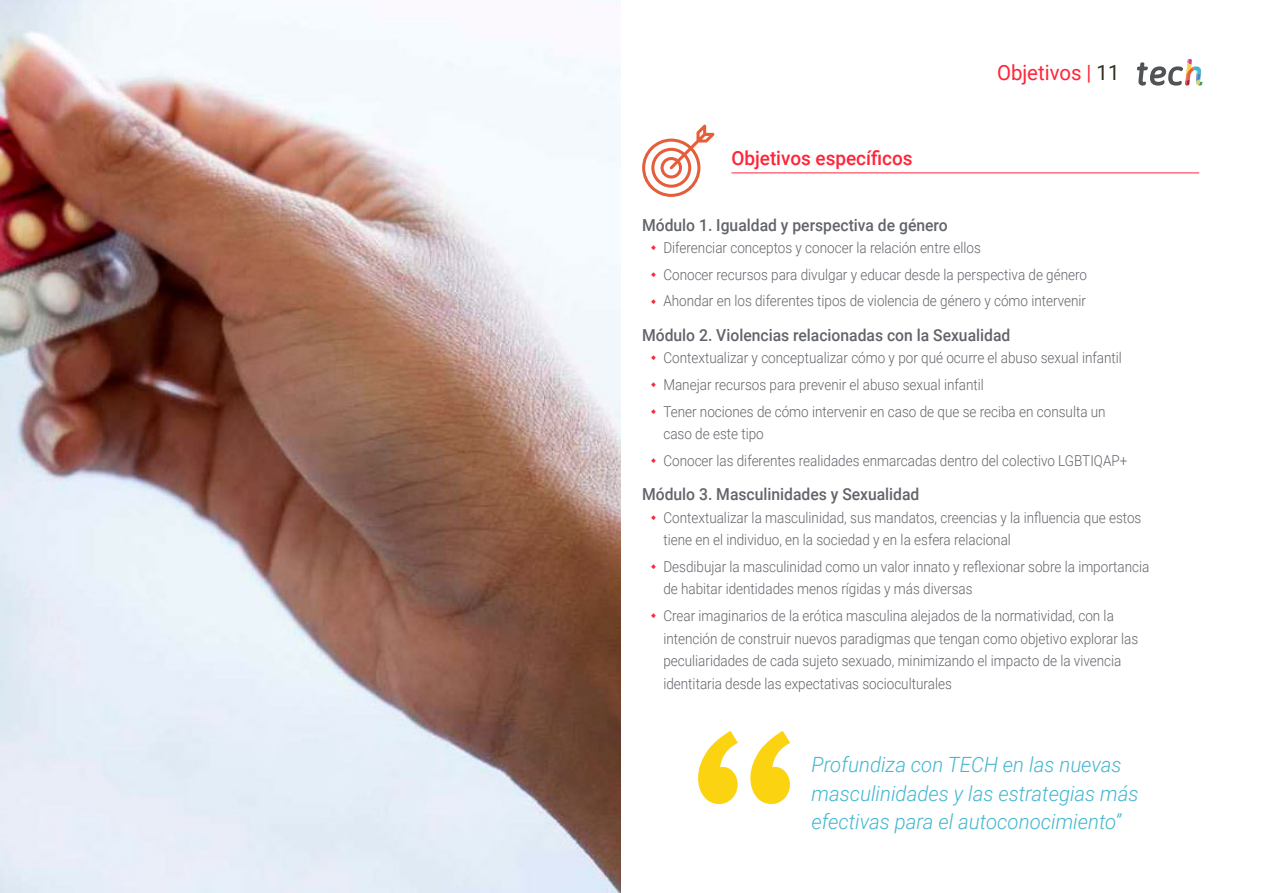
<style>
.page{position:relative;width:1263px;height:893px;background:#fff}
.page>*{position:absolute;margin:0;border:0;box-sizing:border-box;transform-origin:0 0}
.t1{font:italic 300 21px/28.5px "Roboto";color:#43b7cf}
.t2{font:21px "Roboto";color:#ff2438}
.t3{font:500 19.5px "Roboto";color:#ff2438}
.t4{font:500 16.5px "Roboto";color:#61646a;scale:.95 1}
.t5{font:300 15px/26.7px "Roboto";color:#61646a;scale:.9 1}
.s1{color:#312e20}
</style>
<div class="page">
<hr style="left:731px;top:173px;width:468px;height:1px;background:#ff2438">
<svg style="left:642px;top:125px;width:72px;height:72px"></svg>
<svg style="left:1137px;top:59px;width:65px;height:27px"></svg>
<svg style="left:698px;top:731px;width:92px;height:73px"></svg>
<img style="left:0;top:0;width:621px;height:893px">
<h2 class="t3" style="left:731px;top:144px;width:183px">Objetivos específicos</h2>
<h1 class="t2" style="left:997px;top:57px;width:124px">Objetivos | <span class="s1">11</span></h1>
<p class="t4" style="left:642px;top:213px;width:323px">Módulo 1. Igualdad y perspectiva de género</p>
<p class="t5" style="left:663px;top:234px;width:472px">Diferenciar conceptos y conocer la relación entre ellos<br>Conocer recursos para divulgar y educar desde la perspectiva de género<br>Ahondar en los diferentes tipos de violencia de género y cómo intervenir</p>
<p class="t4" style="left:642px;top:323px;width:389px">Módulo 2. Violencias relacionadas con la Sexualidad</p>
<p class="t5" style="left:663px;top:344px;width:511px">Contextualizar y conceptualizar cómo y por qué ocurre el abuso sexual infantil<br>Manejar recursos para prevenir el abuso sexual infantil<br>Tener nociones de cómo intervenir en caso de que se reciba en consulta un</p>
<p class="t5" style="left:663px;top:420px;width:517px">caso de este tipo<br>Conocer las diferentes realidades enmarcadas dentro del colectivo LGBTIQAP+</p>
<p class="t4" style="left:642px;top:483px;width:293px">Módulo 3. Masculinidades y Sexualidad</p>
<p class="t5" style="left:663px;top:505px;width:533px;line-height:22.5px">Contextualizar la masculinidad, sus mandatos, creencias y la influencia que estos tiene en el individuo, en la sociedad y en la esfera relacional</p>
<p class="t5" style="left:663px;top:555px;width:541px;line-height:22.5px">Desdibujar la masculinidad como un valor innato y reflexionar sobre la importancia de habitar identidades menos rígidas y más diversas</p>
<p class="t5" style="left:663px;top:604px;width:529px;line-height:22.5px">Crear imaginarios de la erótica masculina alejados de la normatividad, con la intención de construir nuevos paradigmas que tengan como objetivo explorar las peculiaridades de cada sujeto sexuado, minimizando el impacto de la vivencia identitaria desde las expectativas socioculturales</p>
<h1 class="t1" style="left:811px;top:750px;width:329px">Profundiza con TECH en las nuevas masculinidades y las estrategias más efectivas para el autoconocimiento”</h1>
</div>
